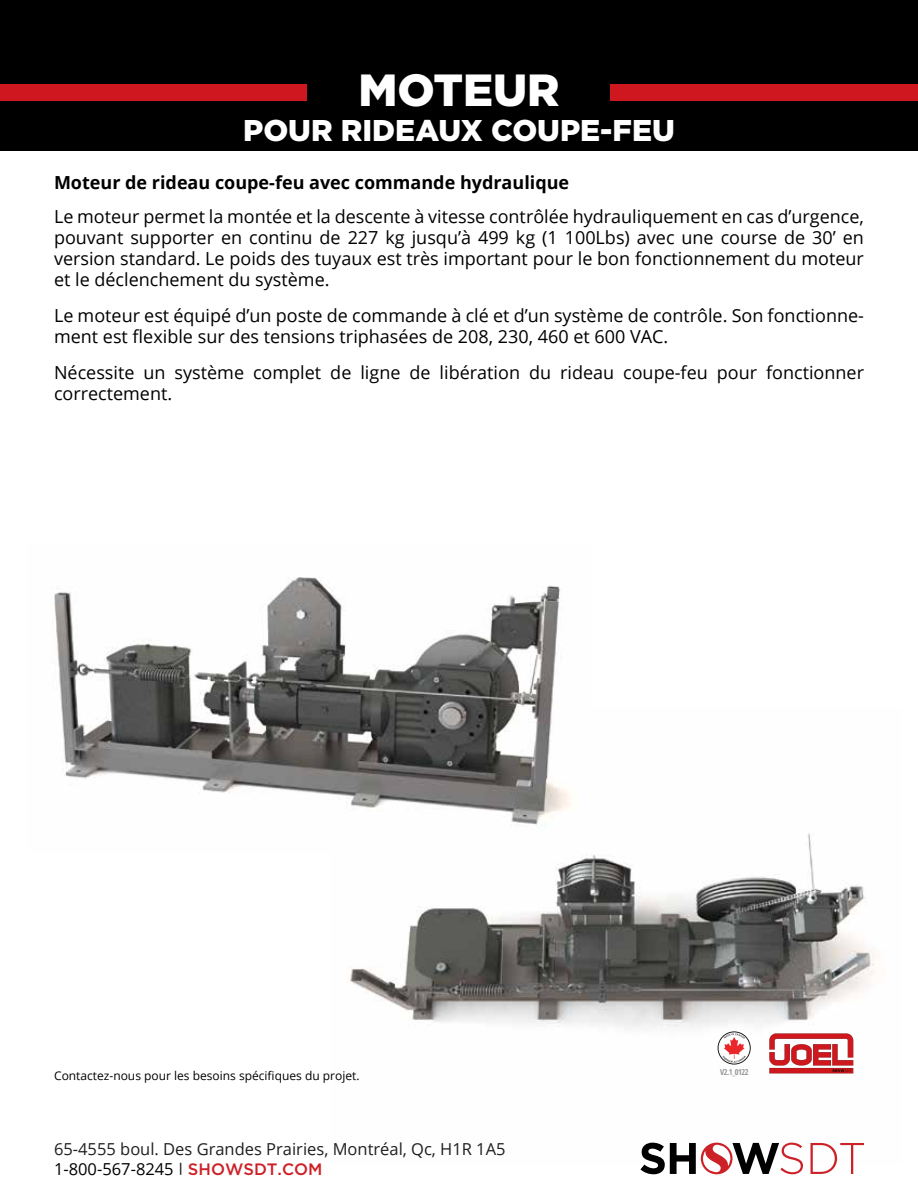
<style>
.page{position:relative;width:918px;height:1188px;background:#fff}
.page>*{position:absolute;margin:0;border:0;box-sizing:border-box;transform-origin:0 0}
.t1{font:900 45px "Gotham";color:#fff}
.t2{font:900 30px "Gotham";color:#fff}
.t3{font:18px/21px "Open Sans";color:#000}
.t4{font:700 18px "Open Sans";color:#000}
.t5{font:16.5px/19.8px "Open Sans";color:#211e1f}
.t6{font:12px "Open Sans";color:#000}
.t7{font:700 condensed 8.1px "Open Sans";letter-spacing:-.045em;color:#939598}
.s1{color:#000}
.s2{font-family:"Gotham";font-weight:500;color:#cc2127}
</style>
<div class="page">
<img style="left:350px;top:833px;width:526px;height:331px">
<img style="left:53px;top:577px;width:538px;height:276px">
<div style="left:0;top:0;width:918px;height:151px;background:#000"></div>
<div style="left:0;top:85px;width:918px;height:16px;background:#ce171e"></div>
<div style="left:308px;top:66px;width:302px;height:56px;background:#000"></div>
<svg style="left:769px;top:1033px;width:84px;height:40px"></svg>
<svg style="left:718px;top:1031px;width:33px;height:34px"></svg>
<svg style="left:811px;top:1143px;width:53px;height:31px"></svg>
<svg style="left:640px;top:1142px;width:163px;height:32px"></svg>
<h1 class="t1" style="left:358px;top:59px;width:203px">MOTEUR</h1>
<h2 class="t2" style="left:243px;top:109px;width:433px">POUR RIDEAUX COUPE-FEU</h2>
<p class="t4" style="left:54px;top:169px;width:517px">Moteur de rideau coupe-feu avec commande hydraulique</p>
<p class="t3" style="left:54px;top:206px;width:812px;text-align:justify">Le moteur permet la montée et la descente à vitesse contrôlée hydrauliquement en cas d’urgence, pouvant supporter en continu de 227 kg jusqu’à 499 kg (1 100Lbs) avec une course de 30’ en version standard. Le poids des tuyaux est très important pour le bon fonctionnement du moteur et le déclenchement du système.</p>
<p class="t3" style="left:54px;top:305px;width:811px">Le moteur est équipé d’un poste de commande à clé et d’un système de contrôle. Son fonctionne&shy;ment est flexible sur des tensions triphasées de 208, 230, 460 et 600 VAC.</p>
<p class="t3" style="left:54px;top:362px;width:812px">Nécessite un système complet de ligne de libération du rideau coupe-feu pour fonctionner correctement.</p>
<p class="t6" style="left:54px;top:1067px;width:307px">Contactez-nous pour les besoins spécifiques du projet.</p>
<p class="t5" style="left:54px;top:1139px;width:453px">65-4555 boul. Des Grandes Prairies, Montréal, Qc, H1R 1A5<br><span class="s1">1-800-567-8245</span> <sup>|</sup> <span class="s2">SHOWSDT.COM</span></p>
<p class="t7" style="left:720px;top:1067px;width:30px">V2.1_0122</p>
</div>
